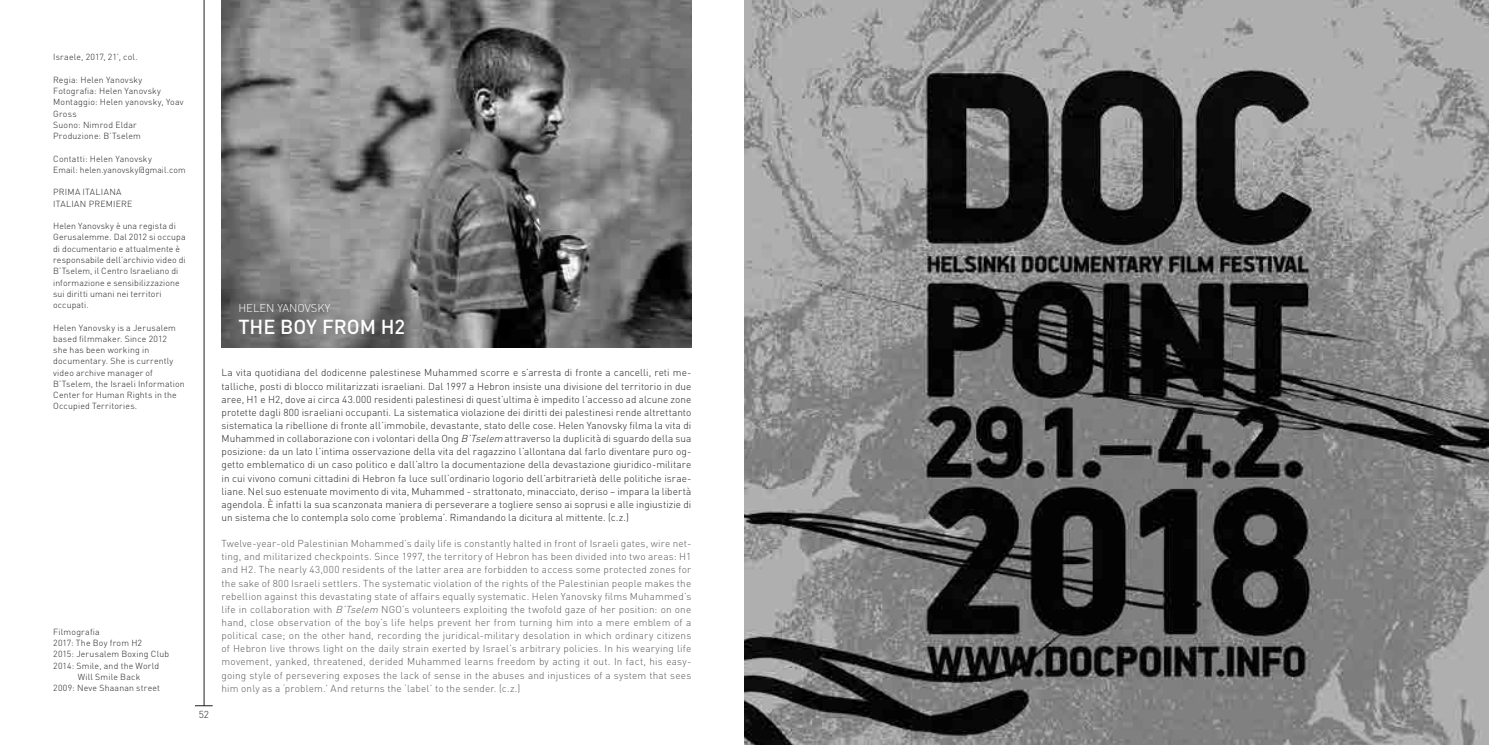
<style>
.page{position:relative;width:1489px;height:745px;background:#fff}
.page>*{position:absolute;margin:0;border:0;box-sizing:border-box;transform-origin:0 0}
.t1{font:500 20px "DIN";color:#fff}
.t2{font:300 11.25px "DIN";color:#fff}
.t3{font:300 10px/13.1px "DIN";letter-spacing:.005em;color:#231f20;text-align:justify}
.t4{font:300 10px/13.1px "DIN";letter-spacing:.015em;color:#57585a;text-align:justify}
.t5{font:300 8.75px/11.2px "DIN";letter-spacing:.02em;color:#231f20}
.s1{font-style:italic}
</style>
<div class="page">
<hr style="left:204px;top:0;width:1px;height:705px;background:#231f20">
<svg style="left:195px;top:705px;width:18px;height:1px"></svg>
<img style="left:221px;top:0;width:470px;height:347px">
<img style="left:744px;top:0;width:744px;height:744px">
<p class="t5" style="left:53px;top:51px;width:86px">Israele, 2017, 21’, col.</p>
<p class="t5" style="left:53px;top:74px;width:132px">Regia: Helen Yanovsky<br>Fotografia: Helen Yanovsky<br>Montaggio: Helen yanovsky, Yoav<br>Gross<br>Suono: Nimrod Eldar<br>Produzione: B’Tselem</p>
<p class="t5" style="left:53px;top:153px;width:134px">Contatti: Helen Yanovsky<br>Email: helen.yanovsky@gmail.com</p>
<p class="t5" style="left:53px;top:186px;width:81px">PRIMA ITALIANA<br>ITALIAN PREMIERE</p>
<p class="t5" style="left:53px;top:220px;width:134px">Helen Yanovsky è una regista di<br>Gerusalemme. Dal 2012 si occupa di documentario e attualmente è responsabile dell’archivio video di<br>B’Tselem, il Centro Israeliano di informazione e sensibilizzazione sui diritti umani nei territori occupati.</p>
<p class="t5" style="left:53px;top:321px;width:133px">Helen Yanovsky is a Jerusalem based filmmaker. Since 2012<br>she has been working in documentary. She is currently video archive manager of<br>B’Tselem, the Israeli Information<br>Center for Human Rights in the<br>Occupied Territories.</p>
<p class="t5" style="left:53px;top:625px;width:48px">Filmografia</p>
<p class="t5" style="left:53px;top:636px;width:90px">2017: The Boy from H2</p>
<p class="t5" style="left:53px;top:648px;width:117px">2015: Jerusalem Boxing Club</p>
<p class="t5" style="left:53px;top:659px;width:108px">2014: Smile, and the World</p>
<p class="t5" style="left:78px;top:670px;width:64px">Will Smile Back</p>
<p class="t5" style="left:53px;top:681px;width:108px">2009: Neve Shaanan street</p>
<p class="t2" style="left:238px;top:301px;width:16px">Helen</p>
<p class="t2" style="left:277px;top:301px;width:13px">Yanovsky</p>
<h1 class="t1" style="left:238px;top:313px;width:168px">THE BOY FROM H2</h1>
<p class="t3" style="left:199px;top:707px;width:12px">52</p>
<p class="t3" style="left:221px;top:366px;width:471px">La vita quotidiana del dodicenne palestinese Muhammed scorre e s’arresta di fronte a cancelli, reti me&shy;talliche, posti di blocco militarizzati israeliani. Dal 1997 a Hebron insiste una divisione del territorio in due aree, H1 e H2, dove ai circa 43.000 residenti palestinesi di quest’ultima è impedito l’accesso ad alcune zone protette dagli 800 israeliani occupanti. La sistematica violazione dei diritti dei palestinesi rende altrettanto sistematica la ribellione di fronte all’immobile, devastante, stato delle cose. Helen Yanovsky filma la vita di Muhammed in collaborazione con i volontari della Ong <span class="s1">B’Tselem</span> attraverso la duplicità di sguardo della sua posizione: da un lato l’intima osservazione della vita del ragazzino l’allontana dal farlo diventare puro og&shy;getto emblematico di un caso politico e dall’altro la documentazione della devastazione giuridico-militare in cui vivono comuni cittadini di Hebron fa luce sull’ordinario logorio dell’arbitrarietà delle politiche israe&shy;liane. Nel suo estenuate movimento di vita, Muhammed - strattonato, minacciato, deriso – impara la libertà agendola. È infatti la sua scanzonata maniera di perseverare a togliere senso ai soprusi e alle ingiustizie di un sistema che lo contempla solo come ‘problema’. Rimandando la dicitura al mittente. (c.z.)</p>
<p class="t4" style="left:221px;top:536px;width:471px">Twelve-year-old Palestinian Mohammed’s daily life is constantly halted in front of Israeli gates, wire net&shy;ting, and militarized checkpoints. Since 1997, the territory of Hebron has been divided into two areas: H1 and H2. The nearly 43,000 residents of the latter area are forbidden to access some protected zones for the sake of 800 Israeli settlers. The systematic violation of the rights of the Palestinian people makes the rebellion against this devastating state of affairs equally systematic. Helen Yanovsky films Muhammed’s life in collaboration with <span class="s1">B’Tselem</span> NGO’s volunteers exploiting the twofold gaze of her position: on one hand, close observation of the boy’s life helps prevent her from turning him into a mere emblem of a political case; on the other hand, recording the juridical-military desolation in which ordinary citizens of Hebron live throws light on the daily strain exerted by Israel’s arbitrary policies. In his wearying life movement, yanked, threatened, derided Muhammed learns freedom by acting it out. In fact, his easy&shy;going style of persevering exposes the lack of sense in the abuses and injustices of a system that sees him only as a ‘problem.’ And returns the ‘label’ to the sender. (c.z.)</p>
</div>
